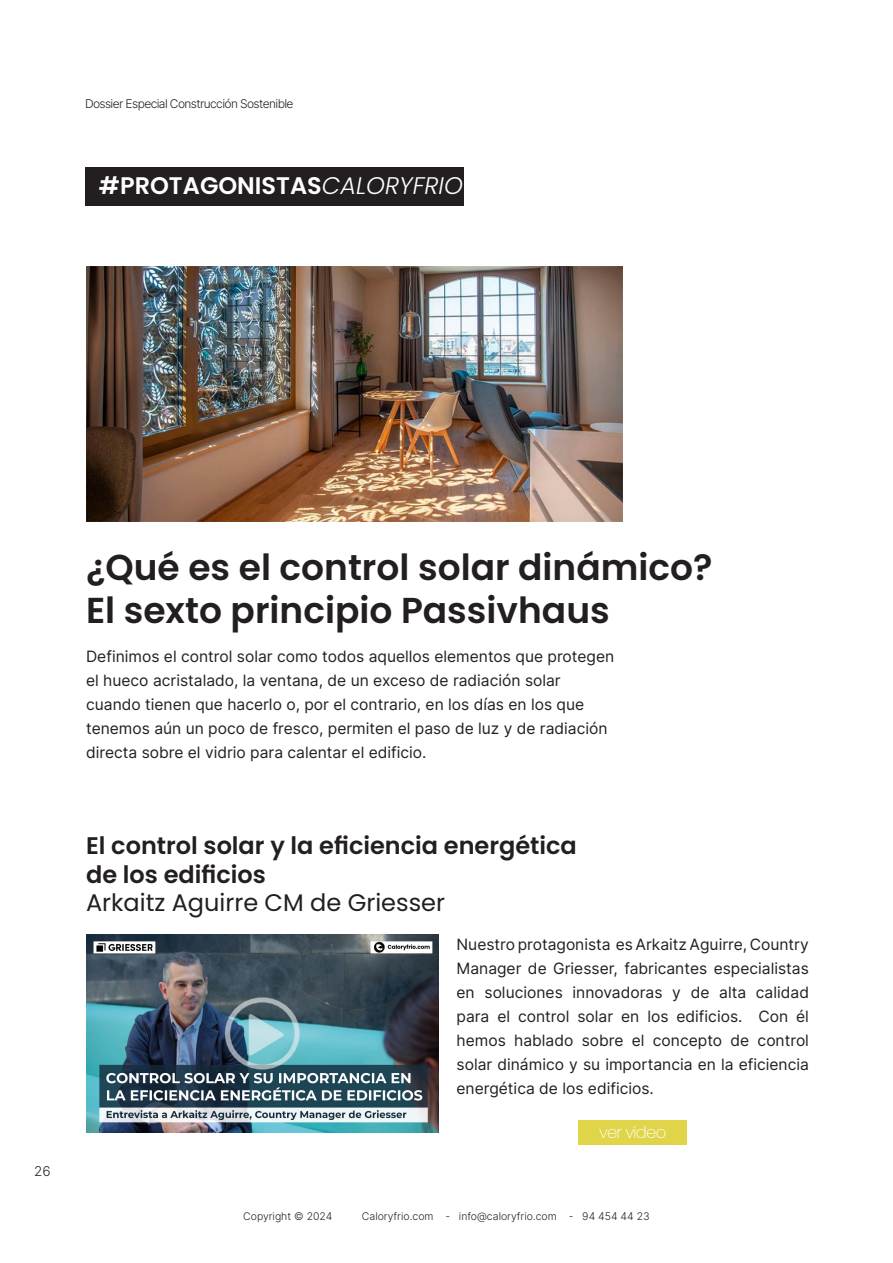
<style>
.page{position:relative;width:893px;height:1263px;background:#fff}
.page>*{position:absolute;margin:0;border:0;box-sizing:border-box;transform-origin:0 0}
.t1{font:600 36px "Poppins";color:#231f20}
.t2{font:600 24px "Poppins";color:#231f20}
.t3{font:24px "Poppins";color:#231f20}
.t4{font:600 24px "Poppins";color:#fff}
.t5{font:200 16.5px "Poppins";letter-spacing:-.05em;color:#fff}
.t6{font:15.6px/24px "Inter";color:#231f20}
.t7{font:13.5px "Inter";color:#231f20}
.t8{font:12px "Inter";letter-spacing:-.05em;color:#231f20}
.t9{font:10.5px "Inter";color:#231f20}
.s1{font-weight:300;font-style:italic}
</style>
<div class="page">
<div style="left:85px;top:167px;width:378px;height:39px;background:#231f20"></div>
<img style="left:86px;top:266px;width:537px;height:256px">
<div style="left:578px;top:1120px;width:109px;height:24px;background:#e0d549"></div>
<img style="left:86px;top:935px;width:353px;height:197px">
<svg style="left:225px;top:997px;width:75px;height:73px;background:#6b929e"></svg>
<p class="t8" style="left:85px;top:95px;width:210px">Dossier Especial Construcción Sostenible</p>
<p class="t4" style="left:99px;top:172px;width:366px">#PROTAGONISTAS<span class="s1">CALORYFRIO</span></p>
<p class="t7" style="left:34px;top:1161px;width:18px">26</p>
<p class="t1" style="left:86px;top:546px;width:628px">¿Qué es el control solar dinámico?</p>
<p class="t1" style="left:86px;top:590px;width:525px">El sexto principio Passivhaus</p>
<p class="t6" style="left:86px;top:644px;width:530px">Definimos el control solar como todos aquellos elementos que protegen el hueco acristalado, la ventana, de un exceso de radiación solar cuando tienen que hacerlo o, por el contrario, en los días en los que tenemos aún un poco de fresco, permiten el paso de luz y de radiación directa sobre el vidrio para calentar el edificio.</p>
<p class="t2" style="left:86px;top:831px;width:492px">El control solar y la eficiencia energética</p>
<p class="t2" style="left:86px;top:860px;width:181px">de los edificios</p>
<p class="t3" style="left:86px;top:889px;width:360px">Arkaitz Aguirre CM de Griesser</p>
<p class="t6" style="left:457px;top:932px;width:354px;text-align:justify">Nuestro protagonista es Arkaitz Aguirre, Country Manager de Griesser, fabricantes especialistas en soluciones innovadoras y de alta calidad para el control solar en los edificios. Con él hemos hablado sobre el concepto de control solar dinámico y su importancia en la eficiencia energética de los edificios.</p>
<p class="t5" style="left:599px;top:1123px;width:69px">ver vídeo</p>
<p class="t9" style="left:243px;top:1209px;width:91px">Copyright © 2024</p>
<p class="t9" style="left:362px;top:1209px;width:289px">Caloryfrio.com - info@caloryfrio.com - 94 454 44 23</p>
</div>
